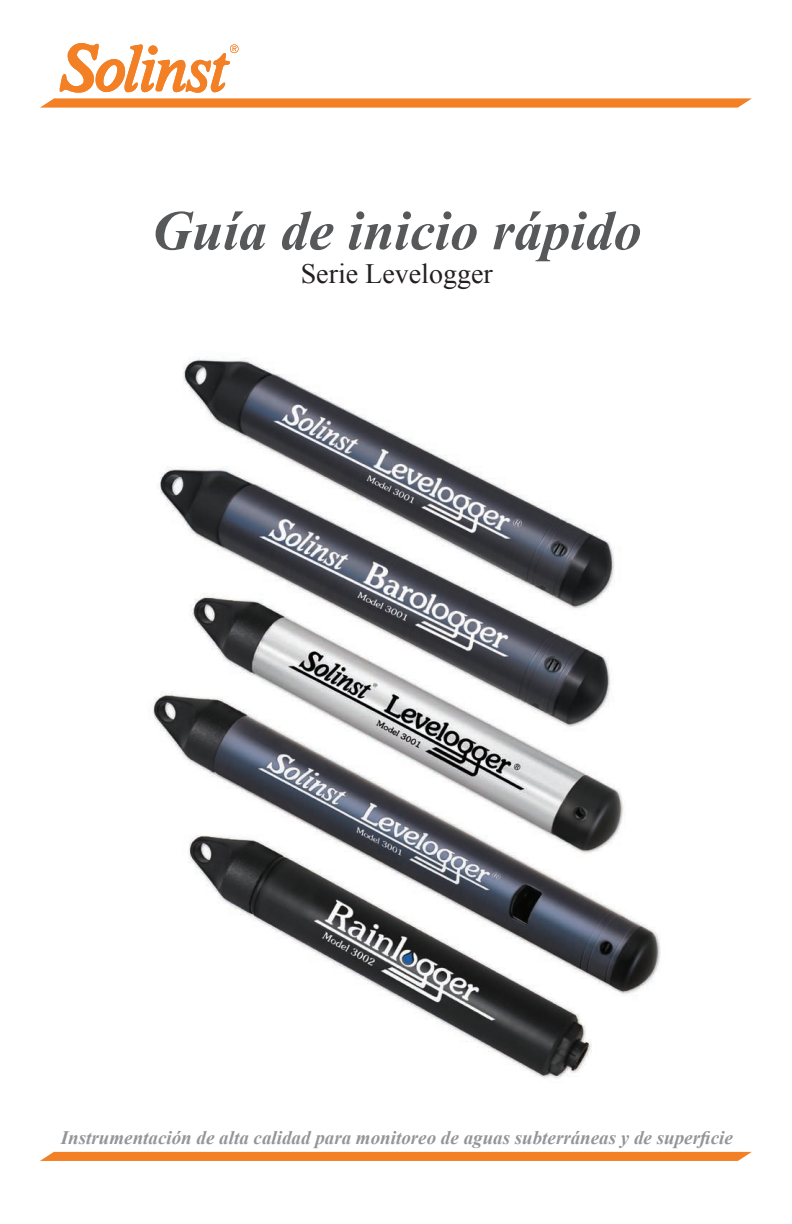
<style>
.page{position:relative;width:792px;height:1224px;background:#fff}
.page>*{position:absolute;margin:0;border:0;box-sizing:border-box;transform-origin:0 0}
.t1{font:italic 700 56px "Times New Roman";color:#57585a}
.t2{font:28px "Times New Roman";color:#231f20}
.t3{font:italic 700 19px "Times New Roman";color:#939598}
</style>
<div class="page">
<svg style="left:40px;top:98px;width:712px;height:10px"></svg>
<svg style="left:40px;top:1152px;width:712px;height:9px"></svg>
<svg style="left:60px;top:43px;width:179px;height:49px"></svg>
<img style="left:153px;top:357px;width:508px;height:722px">
<p class="t1" style="left:152px;top:192px;width:492px">Guía de inicio rápido</p>
<p class="t2" style="left:301px;top:255px;width:194px">Serie Levelogger</p>
<p class="t3" style="left:61px;top:1124px;width:673px">Instrumentación de alta calidad para monitoreo de aguas subterráneas y de superficie</p>
</div>
